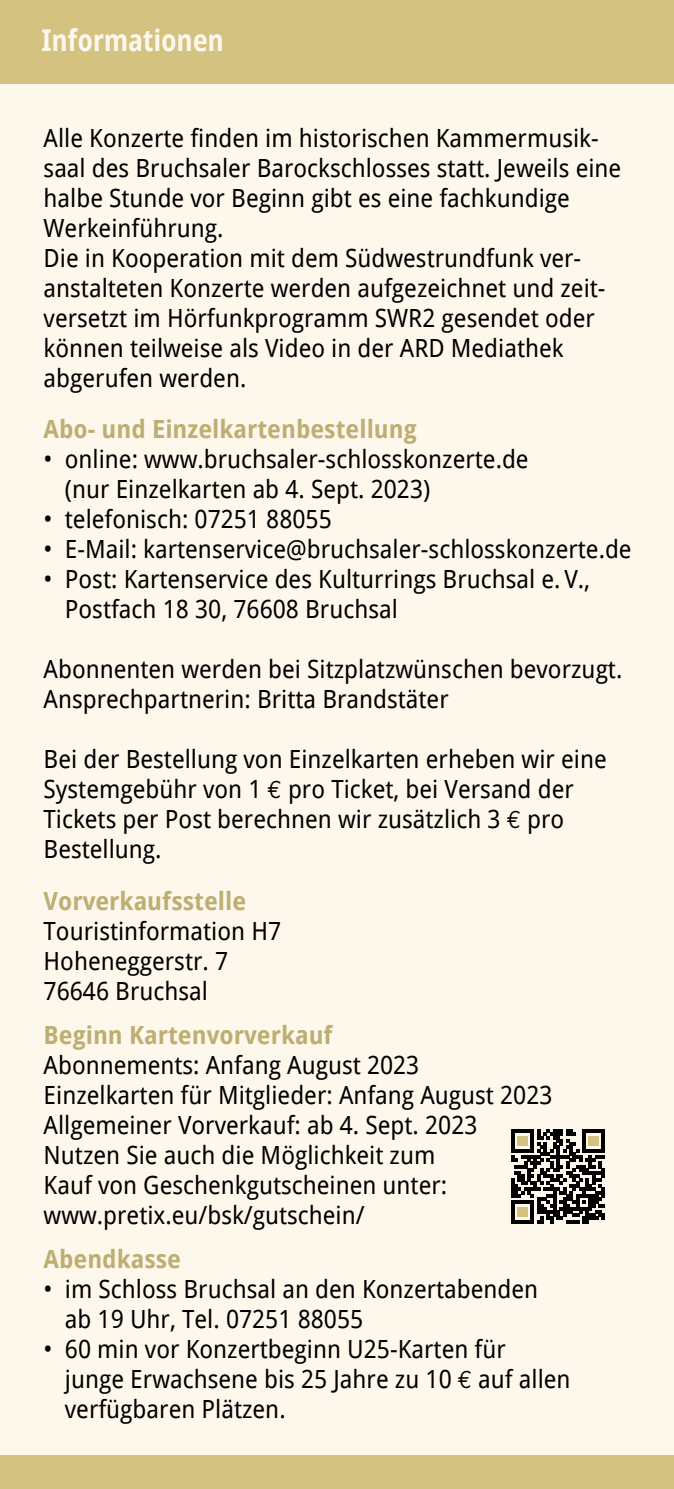
<style>
.page{position:relative;width:674px;height:1489px;background:#fff}
.page>*{position:absolute;margin:0;border:0;box-sizing:border-box;transform-origin:0 0}
.t1{font:700 30px "Droid Sans";letter-spacing:-.01em;color:#fdf7ec;scale:.87 1}
.t2{font:25px/30px "Droid Sans";color:#000;scale:.95 1}
.t3{font:700 25px "Droid Sans";color:#bdae72;scale:.95 1}
.s1{font-family:"Euro Mono"}
</style>
<div class="page">
<div style="left:0;top:0;width:673px;height:1488px;background:#fdf7ec"></div>
<div style="left:0;top:0;width:673px;height:83px;background:#d4c281"></div>
<div style="left:0;top:1455px;width:673px;height:33px;background:#d4c281"></div>
<svg style="left:511px;top:1129px;width:93px;height:94px"></svg>
<p class="t1" style="left:41px;top:23px;width:211px">Informationen</p>
<p class="t2" style="left:44px;top:123px;width:609px">Alle Konzerte finden im historischen Kammermusik&shy;saal des Bruchsaler Barockschlosses statt. Jeweils eine halbe Stunde vor Beginn gibt es eine fachkundige Werkeinführung.<br>Die in Kooperation mit dem Südwestrundfunk ver&shy;anstalteten Konzerte werden aufgezeichnet und zeit&shy;versetzt im Hörfunkprogramm SWR2 gesendet oder können teilweise als Video in der ARD Mediathek abgerufen werden.</p>
<p class="t3" style="left:44px;top:415px;width:394px">Abo- und Einzelkartenbestellung</p>
<p class="t2" style="left:65px;top:444px;width:489px;text-indent:-21px">• online: www.bruchsaler-schlosskonzerte.de (nur Einzelkarten ab 4. Sept. 2023)</p>
<p class="t2" style="left:44px;top:504px;width:304px">• telefonisch: 07251 88055</p>
<p class="t2" style="left:44px;top:534px;width:620px">• E-Mail: kartenservice@bruchsaler-schlosskonzerte.de</p>
<p class="t2" style="left:65px;top:564px;width:554px;text-indent:-21px">• Post: Kartenservice des Kulturrings Bruchsal e. V.,<br>Postfach 18 30, 76608 Bruchsal</p>
<p class="t2" style="left:44px;top:654px;width:610px">Abonnenten werden bei Sitzplatzwünschen bevorzugt.<br>Ansprechpartnerin: Britta Brandstäter</p>
<p class="t2" style="left:44px;top:744px;width:594px">Bei der Bestellung von Einzelkarten erheben wir eine Systemgebühr von 1 <span class="s1">E</span> pro Ticket, bei Versand der Tickets per Post berechnen wir zusätzlich 3 <span class="s1">E</span> pro Bestellung.</p>
<p class="t3" style="left:44px;top:886px;width:215px">Vorverkaufsstelle</p>
<p class="t2" style="left:44px;top:916px;width:251px">Touristinformation H7<br>Hoheneggerstr. 7<br>76646 Bruchsal</p>
<p class="t3" style="left:44px;top:1020px;width:306px">Beginn Kartenvorverkauf</p>
<p class="t2" style="left:44px;top:1050px;width:537px">Abonnements: Anfang August 2023<br>Einzelkarten für Mitglieder: Anfang August 2023<br>Allgemeiner Vorverkauf: ab 4. Sept. 2023<br>Nutzen Sie auch die Möglichkeit zum<br>Kauf von Geschenkgutscheinen unter: www.pretix.eu/bsk/gutschein/</p>
<p class="t3" style="left:44px;top:1244px;width:146px">Abendkasse</p>
<p class="t2" style="left:65px;top:1274px;width:499px;text-indent:-21px">• im Schloss Bruchsal an den Konzertabenden ab 19 Uhr, Tel. 07251 88055</p>
<p class="t2" style="left:65px;top:1334px;width:533px;text-indent:-21px">• 60 min vor Konzertbeginn U25-Karten für junge Erwachsene bis 25 Jahre zu 10 <span class="s1">E</span> auf allen verfügbaren Plätzen.</p>
</div>
